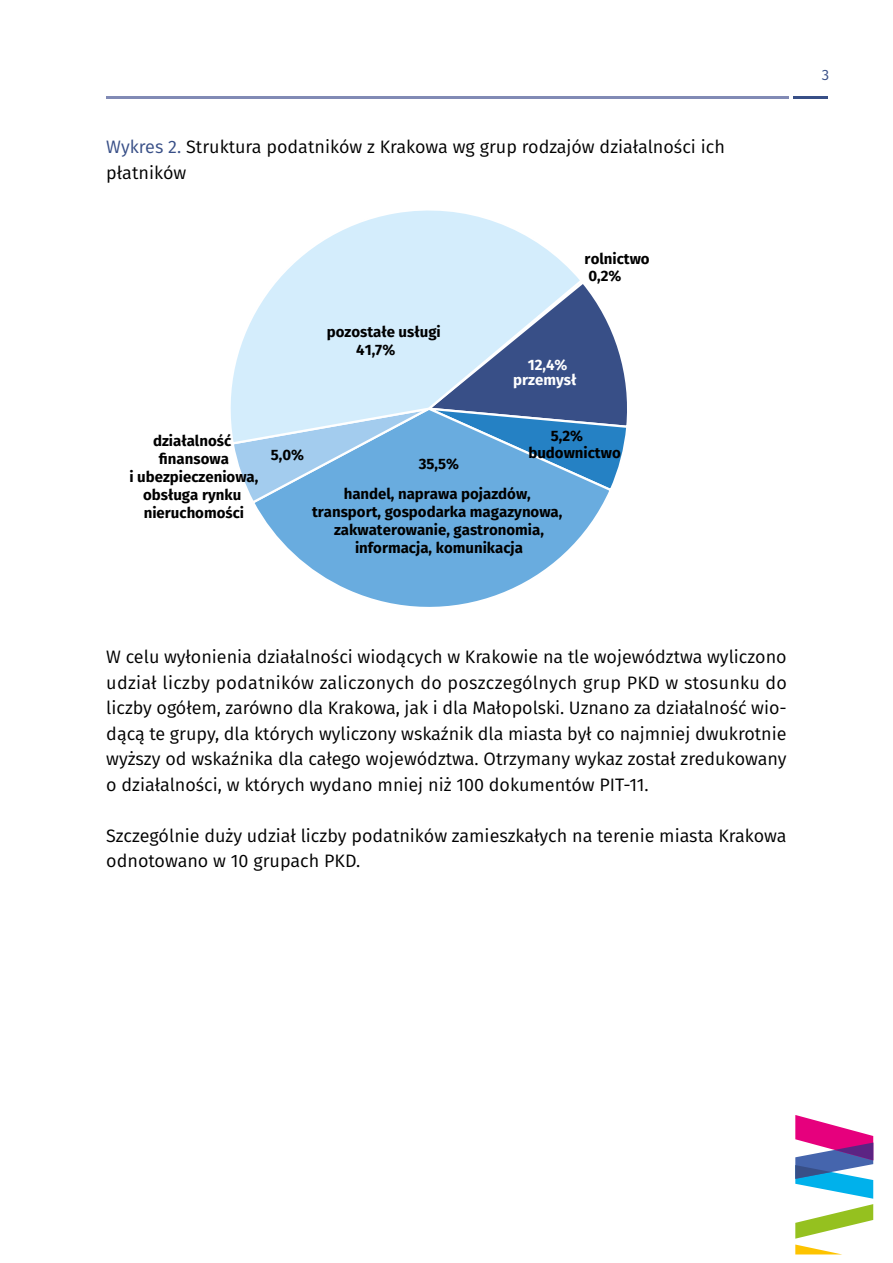
<style>
.page{position:relative;width:893px;height:1263px;background:#fff}
.page>*{position:absolute;margin:0;border:0;box-sizing:border-box;transform-origin:0 0}
.t1{font:18px/25.5px "Fira Sans";color:#000}
.t2{font:700 15px/18px "Fira Sans";color:#000}
.t3{font:700 15px "Fira Sans";color:#fff}
.t4{font:15px "Fira Sans";color:#384f87}
.s1{color:#384f87}
</style>
<div class="page">
<svg style="left:795px;top:1115px;width:78px;height:139px"></svg>
<hr style="left:793px;top:97px;width:35px;height:2px;background:#384f87">
<hr style="left:106px;top:97px;width:683px;height:2px;background:#818ab5">
<svg style="left:256px;top:505px;width:346px;height:102px"></svg>
<svg style="left:234px;top:287px;width:393px;height:218px;background:#71a6d4"></svg>
<svg style="left:230px;top:210px;width:355px;height:236px"></svg>
<p class="t1" style="left:106px;top:134px;width:620px"><span class="s1">Wykres 2.</span> Struktura podatników z Krakowa wg grup rodzajów działalności ich płatników</p>
<p class="t2" style="left:356px;top:322px;width:86px;text-indent:-30px">pozostałe usługi<br>41,7%</p>
<p class="t2" style="left:585px;top:249px;width:67px;line-height:17.1px">rolnictwo<br>0,2%</p>
<p class="t3" style="left:528px;top:352px;width:41px">12,4%</p>
<p class="t3" style="left:513px;top:367px;width:65px">przemysł</p>
<p class="t2" style="left:129px;top:431px;width:130px;text-align:center">działalno‘’ fnansowa<br>i ubezpieczeniowa, obsługa rynku nieruchomo‘ci</p>
<p class="t2" style="left:271px;top:445px;width:35px">5,0%</p>
<p class="t2" style="left:419px;top:454px;width:42px">35,5%</p>
<p class="t2" style="left:551px;top:426px;width:34px">5,2%</p>
<p class="t2" style="left:528px;top:442px;width:94px">budownictwo</p>
<p class="t2" style="left:312px;top:484px;width:252px;text-align:center">handel, naprawa pojazd-w, transport, gospodarka magazynowa, zakwaterowanie, gastronomia, informacja, komunikacja</p>
<p class="t4" style="left:822px;top:64px;width:9px">3</p>
<p class="t1" style="left:106px;top:644px;width:682px;text-align:justify">W celu wyłonienia działalności wiodących w Krakowie na tle województwa wyliczono udział liczby podatników zaliczonych do poszczególnych grup PKD w stosunku do liczby ogółem, zarówno dla Krakowa, jak i dla Małopolski. Uznano za działalność wio&shy;dącą te grupy, dla których wyliczony wskaźnik dla miasta był co najmniej dwukrotnie wyższy od wskaźnika dla całego województwa. Otrzymany wykaz został zredukowany</p>
<p class="t1" style="left:106px;top:771px;width:544px">o działalności, w których wydano mniej niż 100 dokumentów PIT-11.</p>
<p class="t1" style="left:106px;top:822px;width:682px">Szczególnie duży udział liczby podatników zamieszkałych na terenie miasta Krakowa odnotowano w 10 grupach PKD.</p>
</div>
